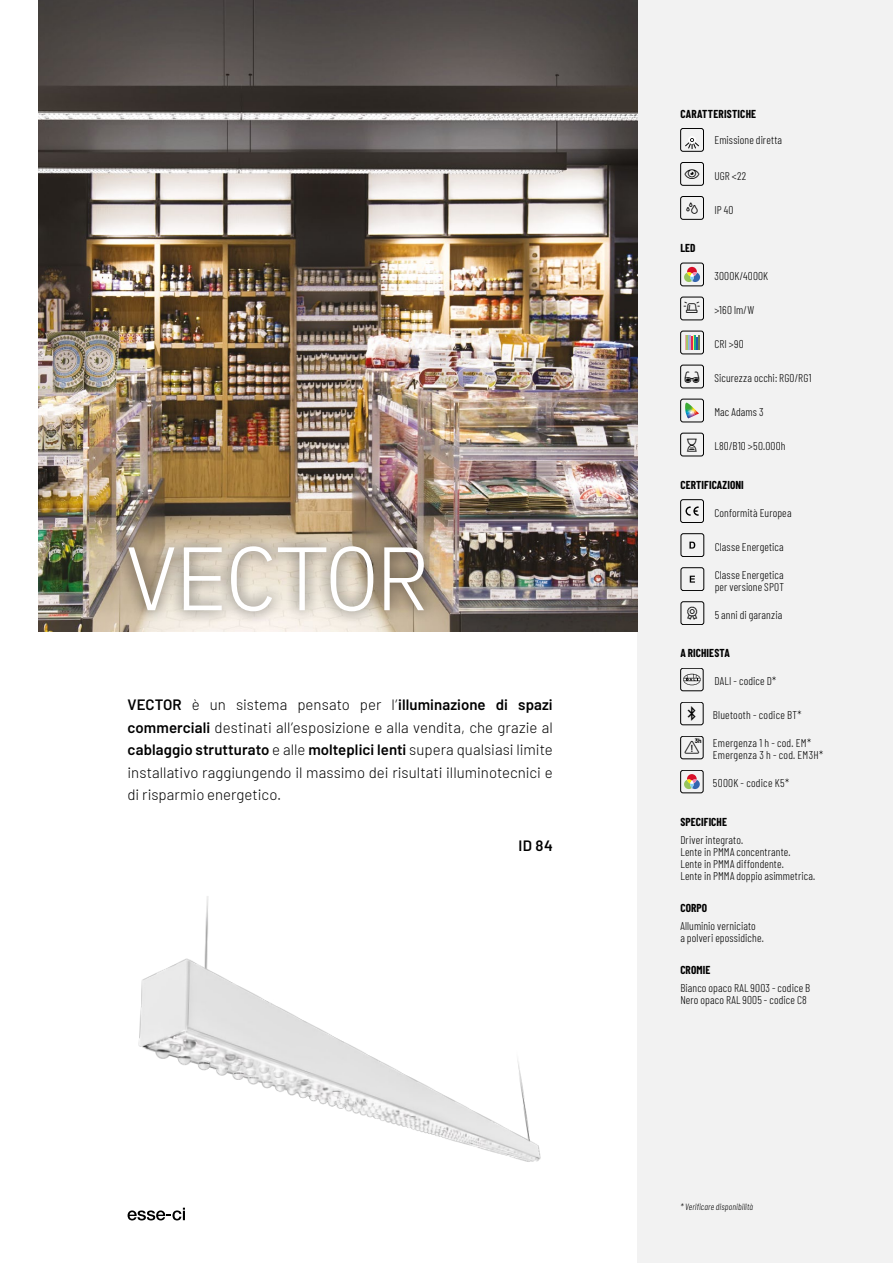
<style>
.page{position:relative;width:893px;height:1263px;background:#fff}
.page>*{position:absolute;margin:0;border:0;box-sizing:border-box;transform-origin:0 0}
.t1{font:300 90px "IBM Plex Mono";letter-spacing:-.035em;color:#fff}
.t2{font:300 15px/22.5px "Barlow";color:#000;text-align:justify}
.t3{font:600 15px "Barlow";color:#000}
.t4{font:300 11.25px/12px "Barlow Condensed";letter-spacing:.015em;color:#000}
.t5{font:700 11.25px "Barlow Condensed";letter-spacing:.01em;color:#000}
.t6{font:italic 300 9px "Barlow Condensed";letter-spacing:.01em;color:#000}
.t7{font:700 6.3px "Barlow";color:#000}
.s1{font-weight:600}
</style>
<div class="page">
<div style="left:638px;top:0;width:255px;height:1263px;background:#f2f2f2"></div>
<img style="left:38px;top:0;width:600px;height:631px">
<img style="left:138px;top:896px;width:403px;height:266px">
<div style="left:115px;top:532px;width:323px;height:93px;background:#000;opacity:.65"></div>
<div style="left:680px;top:499px;width:24px;height:24px;border:1px solid #000;border-radius:2px"></div>
<svg style="left:685px;top:506px;width:14px;height:10px"></svg>
<div style="left:681px;top:533px;width:23px;height:24px;border:1px solid #000;border-radius:2px"></div>
<svg style="left:689px;top:542px;width:6px;height:7px"></svg>
<div style="left:681px;top:567px;width:23px;height:24px;border:1px solid #000;border-radius:2px"></div>
<svg style="left:690px;top:576px;width:5px;height:7px"></svg>
<div style="left:681px;top:601px;width:23px;height:24px;border:1px solid #000;border-radius:2px"></div>
<div style="left:680px;top:196px;width:24px;height:24px;border:1px solid #000;border-radius:2px"></div>
<div style="left:680px;top:162px;width:24px;height:24px;border:1px solid #000;border-radius:2px"></div>
<div style="left:688px;top:136px;width:8px;height:8px;background:#fff;border-radius:50%"></div>
<div style="left:680px;top:128px;width:24px;height:24px;border:1px solid #000;border-radius:2px"></div>
<svg style="left:685px;top:138px;width:14px;height:11px"></svg>
<div style="left:680px;top:297px;width:24px;height:23px;border:1px solid #000;border-radius:2px"></div>
<div style="left:680px;top:433px;width:24px;height:23px;border:1px solid #000;border-radius:2px"></div>
<div style="left:680px;top:399px;width:24px;height:23px;border:1px solid #000;border-radius:2px"></div>
<svg style="left:685px;top:403px;width:14px;height:15px"></svg>
<div style="left:680px;top:331px;width:24px;height:23px;border:1px solid #000;border-radius:2px"></div>
<svg style="left:685px;top:335px;width:14px;height:15px"></svg>
<div style="left:680px;top:263px;width:24px;height:23px;border:1px solid #000;border-radius:2px"></div>
<svg style="left:684px;top:267px;width:16px;height:15px"></svg>
<div style="left:680px;top:365px;width:24px;height:23px;border:1px solid #000;border-radius:2px"></div>
<div style="left:680px;top:668px;width:23px;height:23px;border:1px solid #000;border-radius:2px"></div>
<svg style="left:683px;top:674px;width:18px;height:11px"></svg>
<div style="left:680px;top:702px;width:23px;height:23px;border:1px solid #000;border-radius:2px"></div>
<div style="left:680px;top:736px;width:23px;height:23px;border:1px solid #000;border-radius:2px"></div>
<div style="left:680px;top:770px;width:23px;height:23px;border:1px solid #000;border-radius:2px"></div>
<svg style="left:684px;top:774px;width:16px;height:15px"></svg>
<svg style="left:128px;top:1208px;width:57px;height:12px"></svg>
<h1 class="t1" style="left:124px;top:510px;width:307px">VECTOR</h1>
<p class="t2" style="left:128px;top:692px;width:427px"><span class="s1">VECTOR</span> è un sistema pensato per l’<span class="s1">illuminazione di spazi commerciali</span> destinati all’esposizione e alla vendita, che grazie al <span class="s1">cablaggio strutturato</span> e alle <span class="s1">molteplici lenti</span> supera qualsiasi limite installativo raggiungendo il massimo dei risultati illuminotecnici e di risparmio energetico.</p>
<h2 class="t3" style="left:518px;top:835px;width:36px">ID 84</h2>
<p class="t5" style="left:680px;top:106px;width:77px">CARATTERISTICHE</p>
<p class="t4" style="left:714px;top:133px;width:69px">Emissione diretta</p>
<p class="t4" style="left:714px;top:169px;width:33px">UGR &lt;22</p>
<p class="t5" style="left:680px;top:240px;width:17px">LED</p>
<p class="t4" style="left:714px;top:203px;width:21px">IP 40</p>
<p class="t4" style="left:714px;top:269px;width:55px">3000K/4000K</p>
<p class="t4" style="left:714px;top:303px;width:41px">&gt;160 lm/W</p>
<p class="t4" style="left:714px;top:337px;width:31px">CRI &gt;90</p>
<p class="t4" style="left:714px;top:371px;width:99px">Sicurezza occhi: RG0/RG1</p>
<p class="t4" style="left:714px;top:405px;width:51px">Mac Adams 3</p>
<p class="t4" style="left:714px;top:439px;width:73px">L80/B10 &gt;50.000h</p>
<p class="t5" style="left:680px;top:477px;width:65px">CERTIFICAZIONI</p>
<p class="t4" style="left:714px;top:506px;width:79px">Conformità Europea</p>
<p class="t4" style="left:715px;top:540px;width:70px">Classe Energetica</p>
<p class="t4" style="left:715px;top:568px;width:71px">Classe Energetica per versione SPOT</p>
<p class="t4" style="left:715px;top:608px;width:69px">5 anni di garanzia</p>
<p class="t5" style="left:680px;top:645px;width:51px">A RICHIESTA</p>
<p class="t4" style="left:714px;top:674px;width:63px">DALI - codice D*</p>
<p class="t4" style="left:713px;top:708px;width:90px">Bluetooth - codice BT*</p>
<p class="t4" style="left:713px;top:736px;width:112px">Emergenza 1 h - cod. EM*<br>Emergenza 3 h - cod. EM3H*</p>
<p class="t4" style="left:713px;top:776px;width:78px">5000K - codice K5*</p>
<p class="t5" style="left:680px;top:814px;width:48px">SPECIFICHE</p>
<p class="t4" style="left:680px;top:833px;width:136px">Driver integrato.<br>Lente in PMMA concentrante.<br>Lente in PMMA diffondente.<br>Lente in PMMA doppio asimmetrica.</p>
<p class="t5" style="left:680px;top:900px;width:28px">CORPO</p>
<p class="t4" style="left:680px;top:919px;width:85px">Alluminio verniciato<br>a polveri epossidiche.</p>
<p class="t5" style="left:680px;top:962px;width:31px">CROMIE</p>
<p class="t4" style="left:680px;top:981px;width:131px">Bianco opaco RAL 9003 - codice B<br>Nero opaco RAL 9005 - codice C8</p>
<p class="t7" style="left:695px;top:736px;width:8px">3h</p>
<p class="t6" style="left:680px;top:1200px;width:74px">* Verificare disponibilità</p>
</div>
